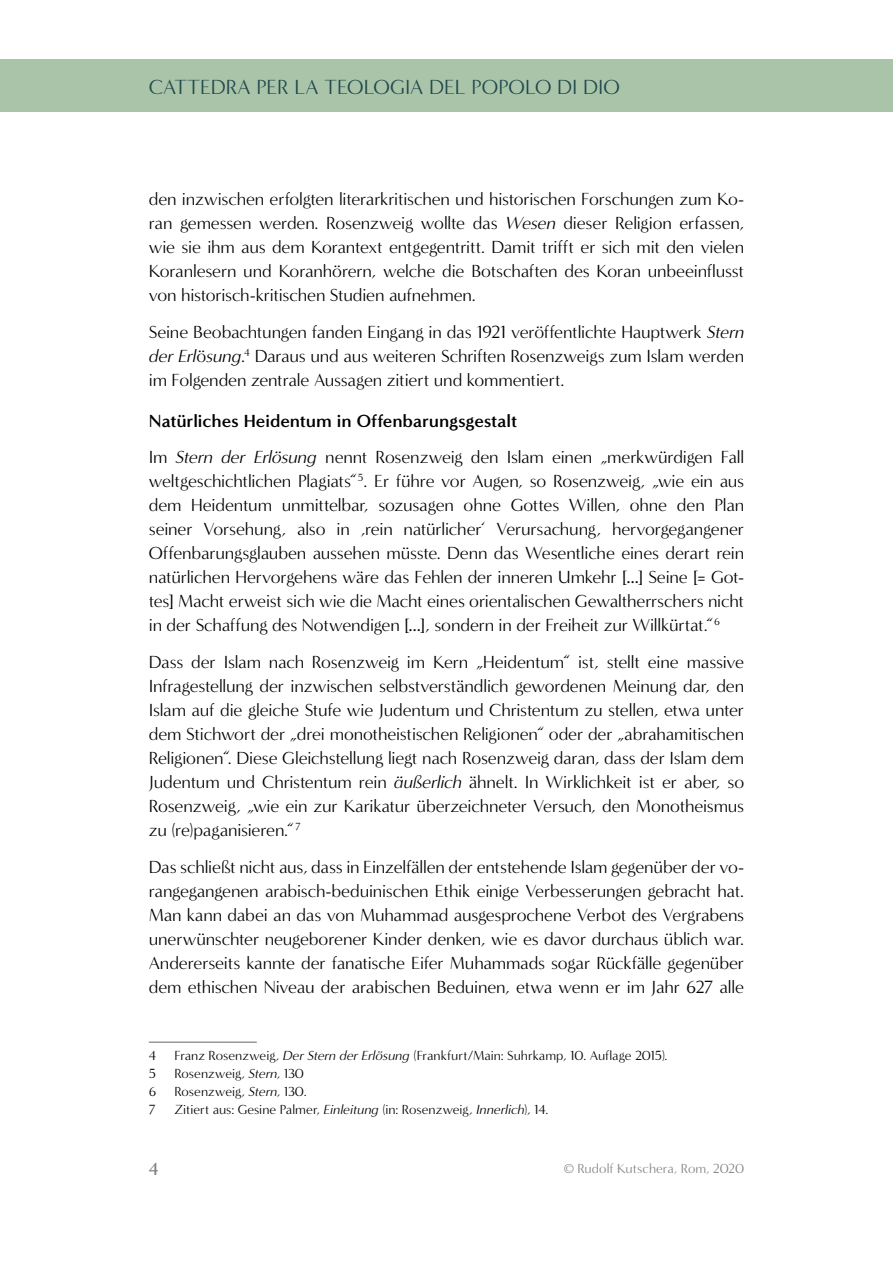
<style>
.page{position:relative;width:893px;height:1263px;background:#fff}
.page>*{position:absolute;margin:0;border:0;box-sizing:border-box;transform-origin:0 0}
.t1{font:21px "Minerva Modern";color:#20484b}
.t2{font:18px/24px "Minerva Modern";letter-spacing:-.015em;color:#000;text-align:justify}
.t3{font:18px "Minerva Modern";color:#808285}
.t4{font:13.5px/18px "Minerva Modern";letter-spacing:-.01em;color:#000}
.t5{font:13.5px "Minerva Modern";letter-spacing:-.01em;color:#808285}
.s1{font-style:italic}
.s2{font-weight:700}
</style>
<div class="page">
<div style="left:0;top:60px;width:893px;height:52px;background:#aac4aa"></div>
<hr style="left:149px;top:1042px;width:108px;height:1px;background:#636466">
<p class="t1" style="left:149px;top:74px;width:473px">cattedra per la teologia del popolo di dio</p>
<p class="t2" style="left:149px;top:187px;width:597px">den inzwischen erfolgten literarkritischen und historischen Forschungen zum Ko&shy;ran gemessen werden. Rosenzweig wollte das <span class="s1">Wesen</span> dieser Religion erfassen, wie sie ihm aus dem Korantext entgegentritt. Damit trifft er sich mit den vielen Koranlesern und Koranhörern, welche die Botschaften des Koran unbeeinflusst von historisch-kritischen Studien aufnehmen.</p>
<p class="t2" style="left:149px;top:320px;width:597px">Seine Beobachtungen fanden Eingang in das 1921 veröffentlichte Hauptwerk <span class="s1">Stern der Erl</span>ö<span class="s1">sung</span>.<sup>4</sup> Daraus und aus weiteren Schriften Rosenzweigs zum Islam werden im Folgenden zentrale Aussagen zitiert und kommentiert.</p>
<p class="t2" style="left:149px;top:402px;width:597px;line-height:36.8px"><span class="s2">Natürliches Heidentum in Offenbarungsgestalt<br></span>Im <span class="s1">Stern der Erlösung</span> nennt Rosenzweig den Islam einen „merkwürdigen Fall</p>
<p class="t2" style="left:149px;top:470px;width:597px">weltgeschichtlichen Plagiats“<sup>5</sup>. Er führe vor Augen, so Rosenzweig, „wie ein aus dem Heidentum unmittelbar, sozusagen ohne Gottes Willen, ohne den Plan seiner Vorsehung, also in ‚rein natürlicher‘ Verursachung, hervorgegangener Offenbarungsglauben aussehen müsste. Denn das Wesentliche eines derart rein natürlichen Hervorgehens wäre das Fehlen der inneren Umkehr […] Seine [= Got&shy;tes] Macht erweist sich wie die Macht eines orientalischen Gewaltherrschers nicht in der Schaffung des Notwendigen […], sondern in der Freiheit zur Willkürtat.“<sup>6</sup></p>
<p class="t2" style="left:149px;top:650px;width:597px">Dass der Islam nach Rosenzweig im Kern „Heidentum“ ist, stellt eine massive Infragestellung der inzwischen selbstverständlich gewordenen Meinung dar, den Islam auf die gleiche Stufe wie Judentum und Christentum zu stellen, etwa unter dem Stichwort der „drei monotheistischen Religionen“ oder der „abrahamitischen Religionen“. Diese Gleichstellung liegt nach Rosenzweig daran, dass der Islam dem Judentum und Christentum rein <span class="s1">äußerlich</span> ähnelt. In Wirklichkeit ist er aber, so Rosenzweig, „wie ein zur Karikatur überzeichneter Versuch, den Monotheismus zu (re)paganisieren.“ <sup>7</sup></p>
<p class="t2" style="left:149px;top:855px;width:597px">Das schließt nicht aus, dass in Einzelfällen der entstehende Islam gegenüber der vo&shy;rangegangenen arabisch-beduinischen Ethik einige Verbesserungen gebracht hat.<br>Man kann dabei an das von Muhammad ausgesprochene Verbot des Vergrabens unerwünschter neugeborener Kinder denken, wie es davor durchaus üblich war.<br>Andererseits kannte der fanatische Eifer Muhammads sogar Rückfälle gegenüber dem ethischen Niveau der arabischen Beduinen, etwa wenn er im Jahr 627 alle</p>
<p class="t4" style="left:149px;top:1047px;width:520px">4 Franz Rosenzweig, <span class="s1">Der Stern der Erlösung</span> (Frankfurt/Main: Suhrkamp, 10. Auflage 2015).<br>5</p>
<p class="t4" style="left:174px;top:1065px;width:131px">Rosenzweig, <span class="s1">Stern</span>, 130</p>
<p class="t4" style="left:149px;top:1083px;width:9px">6</p>
<p class="t4" style="left:174px;top:1083px;width:134px">Rosenzweig, <span class="s1">Stern</span>, 130.</p>
<p class="t4" style="left:149px;top:1101px;width:8px">7</p>
<p class="t4" style="left:174px;top:1101px;width:376px">Zitiert aus: Gesine Palmer, <span class="s1">Einleitung</span> (in: Rosenzweig, <span class="s1">Innerlich</span>), 14.</p>
<p class="t3" style="left:149px;top:1159px;width:11px">4</p>
<p class="t5" style="left:564px;top:1161px;width:182px">© Rudolf Kutschera, Rom, 2020</p>
</div>
